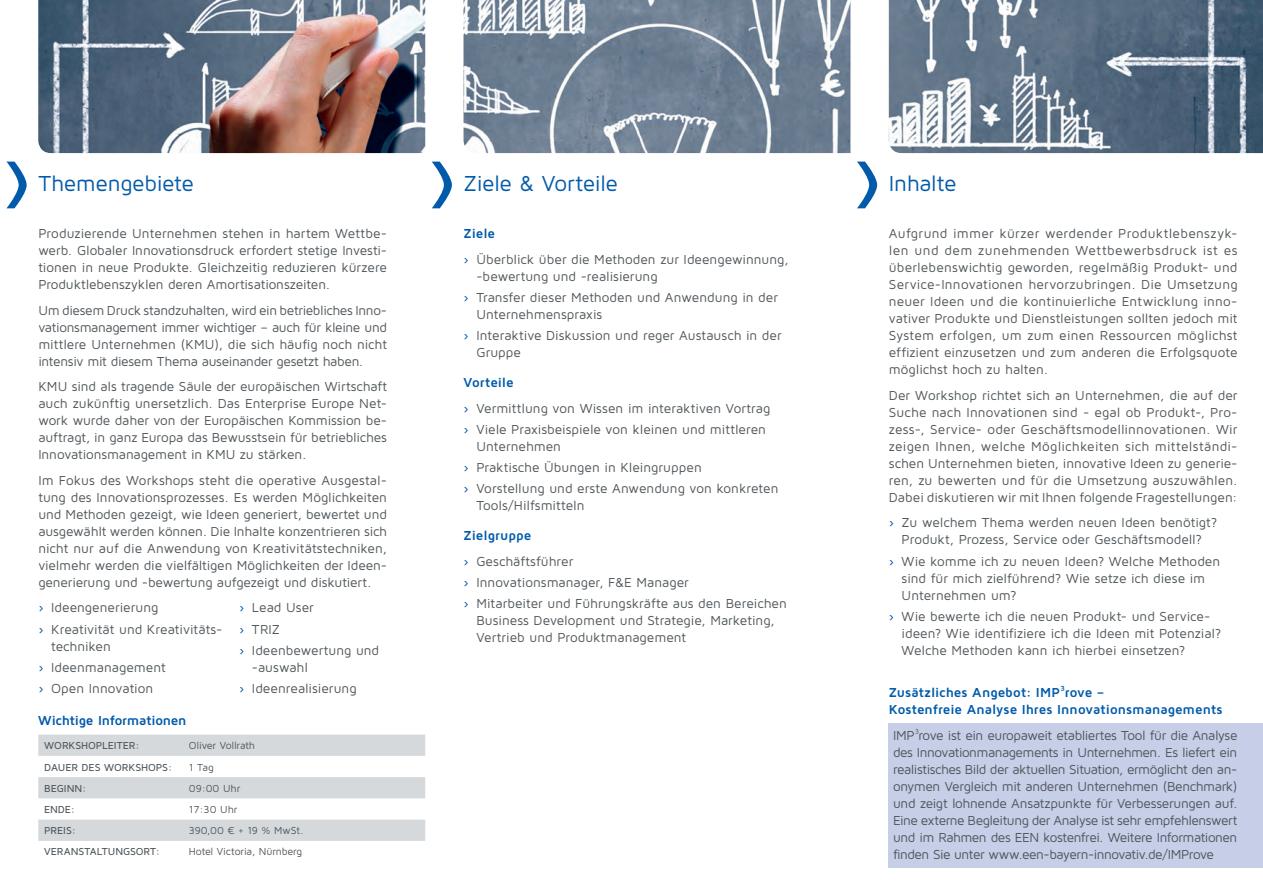
<style>
.page{position:relative;width:1263px;height:893px;background:#fff}
.page>*{position:absolute;margin:0;border:0;box-sizing:border-box;transform-origin:0 0}
.t1{font:22.5px "Maven Pro";letter-spacing:-.02em;color:#015aaa}
.t2{font:13.5px/17px "Maven Pro";color:#4f555a}
.t3{font:700 13.5px/17px "Maven Pro";color:#015aaa}
.t4{font:10.5px "Maven Pro";letter-spacing:-.015em;color:#4f555a}
.t5{font:500 10.5px "Maven Pro";letter-spacing:-.005em;color:#4f555a}
.s1{color:#015aaa}
.s2{font-weight:700;color:#015aaa}
</style>
<div class="page">
<img style="left:38px;top:0;width:387px;height:153px">
<img style="left:463px;top:0;width:387px;height:153px">
<div style="left:889px;top:723px;width:374px;height:144px;background:#c7cee8"></div>
<svg style="left:38px;top:735px;width:387px;height:106px"></svg>
<img style="left:889px;top:0;width:374px;height:153px">
<svg style="left:857px;top:162px;width:20px;height:46px"></svg>
<svg style="left:432px;top:162px;width:20px;height:46px"></svg>
<svg style="left:6px;top:162px;width:21px;height:46px"></svg>
<h1 class="t1" style="left:38px;top:176px;width:157px">Themengebiete</h1>
<p class="t2" style="left:38px;top:226px;width:350px;text-align:justify">Produzierende Unternehmen stehen in hartem Wettbe&shy;werb. Globaler Innovationsdruck erfordert stetige Investi&shy;tionen in neue Produkte. Gleichzeitig reduzieren kürzere Produktlebenszyklen deren Amortisationszeiten.</p>
<p class="t2" style="left:38px;top:303px;width:350px;text-align:justify">Um diesem Druck standzuhalten, wird ein betriebliches Inno&shy;vationsmanagement immer wichtiger – auch für kleine und mittlere Unternehmen (KMU), die sich häufig noch nicht intensiv mit diesem Thema auseinander gesetzt haben.</p>
<p class="t2" style="left:38px;top:379px;width:350px;text-align:justify">KMU sind als tragende Säule der europäischen Wirtschaft auch zukünftig unersetzlich. Das Enterprise Europe Net&shy;work wurde daher von der Europäischen Kommission be&shy;auftragt, in ganz Europa das Bewusstsein für betriebliches Innovationsmanagement in KMU zu stärken.</p>
<p class="t2" style="left:38px;top:473px;width:350px;text-align:justify">Im Fokus des Workshops steht die operative Ausgestal&shy;tung des Innovationsprozesses. Es werden Möglichkeiten und Methoden gezeigt, wie Ideen generiert, bewertet und ausgewählt werden können. Die Inhalte konzentrieren sich nicht nur auf die Anwendung von Kreativitätstechniken, vielmehr werden die vielfältigen Möglichkeiten der Ideen&shy;generierung und -bewertung aufgezeigt und diskutiert.</p>
<p class="t2" style="left:38px;top:598px;width:186px;line-height:21.3px"><span class="s1">›</span> Ideengenerierung<br><span class="s1">›</span> Kreativität und Kreativitäts-</p>
<p class="t2" style="left:38px;top:637px;width:129px;line-height:21.3px;text-indent:13px">techniken<br><span class="s1">›</span> Ideenmanagement <span class="s1">›</span> Open Innovation</p>
<p class="t2" style="left:239px;top:598px;width:142px;line-height:21.3px"><span class="s1">›</span> Lead User<br><span class="s1">›</span> TRIZ<br><span class="s1">›</span> Ideenbewertung und</p>
<p class="t2" style="left:239px;top:658px;width:119px;line-height:21.3px;text-indent:13px">-auswahl<br><span class="s1">›</span> Ideenrealisierung</p>
<p class="t3" style="left:38px;top:713px;width:150px">Wichtige Informationen</p>
<p class="t5" style="left:44px;top:740px;width:97px">WORKSHOPLEITER:</p>
<p class="t4" style="left:189px;top:742px;width:68px">Oliver Vollrath</p>
<p class="t5" style="left:44px;top:761px;width:129px">DAUER DES WORKSHOPS:</p>
<p class="t4" style="left:189px;top:763px;width:26px">1 Tag</p>
<p class="t5" style="left:44px;top:782px;width:44px">BEGINN:</p>
<p class="t4" style="left:189px;top:785px;width:53px">09:00 Uhr</p>
<p class="t5" style="left:44px;top:803px;width:32px">ENDE:</p>
<p class="t4" style="left:189px;top:806px;width:50px">17:30 Uhr</p>
<p class="t5" style="left:44px;top:825px;width:33px">PREIS:</p>
<p class="t4" style="left:189px;top:827px;width:116px">390,00 € + 19 % MwSt.</p>
<p class="t5" style="left:44px;top:845px;width:117px">VERANSTALTUNGSORT:</p>
<p class="t4" style="left:189px;top:848px;width:115px">Hotel Victoria, Nürnberg</p>
<h1 class="t1" style="left:464px;top:176px;width:156px">Ziele &amp; Vorteile</h1>
<p class="t2" style="left:464px;top:222px;width:327px;line-height:25.5px"><span class="s2">Ziele<br></span><span class="s1">›</span> Überblick über die Methoden zur Ideengewinnung,</p>
<p class="t2" style="left:464px;top:267px;width:316px;line-height:21.3px;text-indent:13px">-bewertung und -realisierung<br><span class="s1">›</span> Transfer dieser Methoden und Anwendung in der</p>
<p class="t2" style="left:464px;top:305px;width:320px;line-height:21.3px;text-indent:13px">Unternehmenspraxis<br><span class="s1">›</span> Interaktive Diskussion und reger Austausch in der</p>
<p class="t2" style="left:476px;top:345px;width:46px">Gruppe</p>
<p class="t2" style="left:464px;top:371px;width:308px;line-height:25.5px"><span class="s2">Vorteile<br></span><span class="s1">›</span> Vermittlung von Wissen im interaktiven Vortrag</p>
<p class="t2" style="left:476px;top:422px;width:291px;text-indent:-13px"><span class="s1">›</span> Viele Praxisbeispiele von kleinen und mittleren<br>Unternehmen</p>
<p class="t2" style="left:464px;top:458px;width:316px;line-height:21.3px"><span class="s1">›</span> Praktische Übungen in Kleingruppen<br><span class="s1">›</span> Vorstellung und erste Anwendung von konkreten</p>
<p class="t2" style="left:476px;top:498px;width:110px">Tools/Hilfsmitteln</p>
<p class="t2" style="left:464px;top:524px;width:111px;line-height:25.5px"><span class="s2">Zielgruppe<br></span><span class="s1">›</span> Geschäftsführer</p>
<p class="t2" style="left:464px;top:573px;width:325px;line-height:21.3px"><span class="s1">›</span> Innovationsmanager, F&amp;E Manager<br><span class="s1">›</span> Mitarbeiter und Führungskräfte aus den Bereichen</p>
<p class="t2" style="left:476px;top:613px;width:300px">Business Development und Strategie, Marketing,<br>Vertrieb und Produktmanagement</p>
<h1 class="t1" style="left:889px;top:176px;width:69px">Inhalte</h1>
<p class="t2" style="left:889px;top:226px;width:350px;text-align:justify">Aufgrund immer kürzer werdender Produktlebenszyk&shy;len und dem zunehmenden Wettbewerbsdruck ist es überlebenswichtig geworden, regelmäßig Produkt- und Service-Innovationen hervorzubringen. Die Umsetzung neuer Ideen und die kontinuierliche Entwicklung inno&shy;vativer Produkte und Dienstleistungen sollten jedoch mit System erfolgen, um zum einen Ressourcen möglichst effizient einzusetzen und zum anderen die Erfolgsquote möglichst hoch zu halten.</p>
<p class="t2" style="left:889px;top:388px;width:350px;text-align:justify">Der Workshop richtet sich an Unternehmen, die auf der Suche nach Innovationen sind - egal ob Produkt-, Pro&shy;zess-, Service- oder Geschäftsmodellinnovationen. Wir zeigen Ihnen, welche Möglichkeiten sich mittelständi&shy;schen Unternehmen bieten, innovative Ideen zu generie&shy;ren, zu bewerten und für die Umsetzung auszuwählen.<br>Dabei diskutieren wir mit Ihnen folgende Fragestellungen:</p>
<p class="t2" style="left:889px;top:515px;width:330px;text-align:center"><span class="s1">›</span> Zu welchem Thema werden neuen Ideen benötigt?<br>Produkt, Prozess, Service oder Geschäftsmodell?</p>
<p class="t2" style="left:902px;top:554px;width:320px;text-indent:-13px"><span class="s1">›</span> Wie komme ich zu neuen Ideen? Welche Methoden sind für mich zielführend? Wie setze ich diese im<br>Unternehmen um?</p>
<p class="t2" style="left:902px;top:609px;width:321px;text-indent:-13px"><span class="s1">›</span> Wie bewerte ich die neuen Produkt- und Service&shy;ideen? Wie identifiziere ich die Ideen mit Potenzial?<br>Welche Methoden kann ich hierbei einsetzen?</p>
<p class="t3" style="left:889px;top:686px;width:335px">Zusätzliches Angebot: IMP3rove –<br>Kostenfreie Analyse Ihres Innovationsmanagements</p>
<p class="t2" style="left:893px;top:728px;width:346px;text-align:justify">IMP3rove ist ein europaweit etabliertes Tool für die Analyse des Innovationmanagements in Unternehmen. Es liefert ein realistisches Bild der aktuellen Situation, ermöglicht den an&shy;onymen Vergleich mit anderen Unternehmen (Benchmark) und zeigt lohnende Ansatzpunkte für Verbesserungen auf.<br>Eine externe Begleitung der Analyse ist sehr empfehlenswert und im Rahmen des EEN kostenfrei. Weitere Informationen finden Sie unter www.een-bayern-innovativ.de/IMProve</p>
</div>
